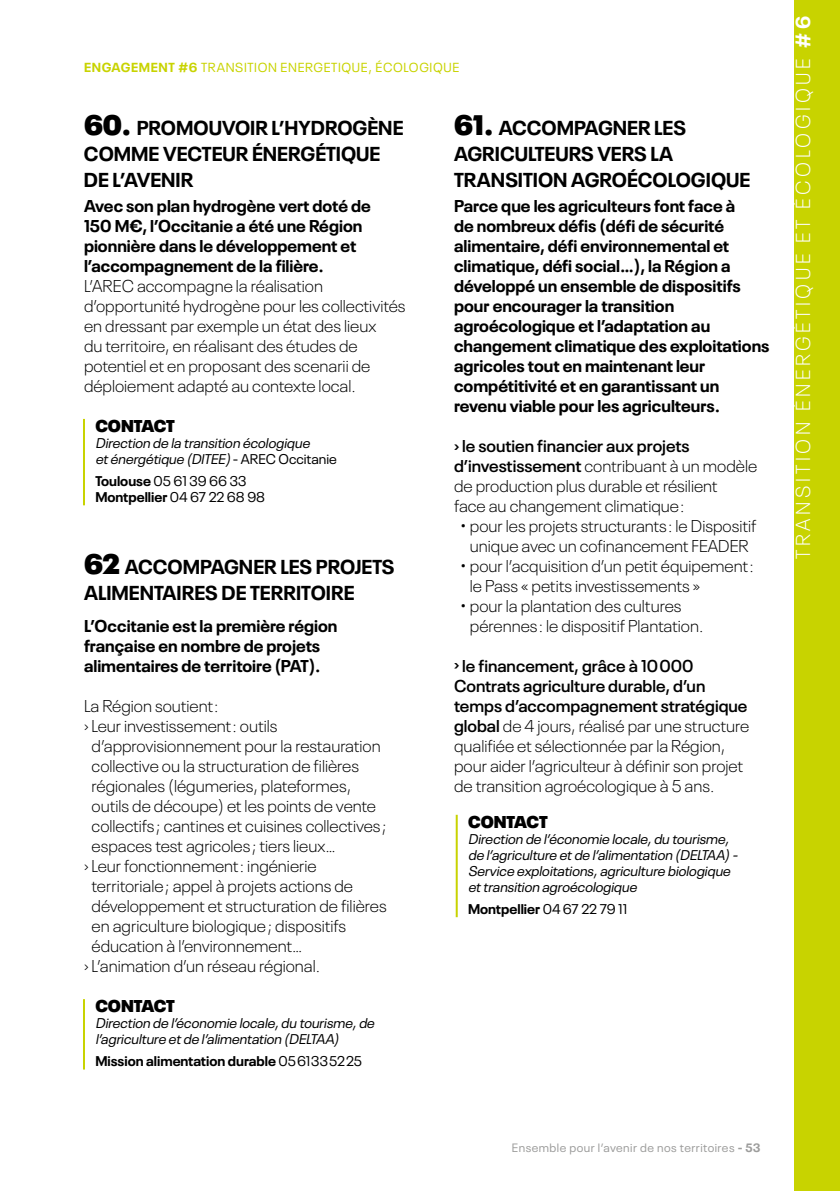
<style>
.page{position:relative;width:840px;height:1191px;background:#fff}
.page>*{position:absolute;margin:0;border:0;box-sizing:border-box;transform-origin:0 0}
.t1{font:700 20px/26px "Neue Plak";color:#000}
.t2{font:300 20px "Neue Plak";letter-spacing:.18em;color:#fff}
.t3{font:300 17px/20px "Neue Plak";color:#000}
.t4{font:700 17px/20px "Neue Plak";color:#000}
.t5{font:900 17px "Neue Plak";letter-spacing:-.005em;color:#000}
.t6{font:italic 14px/16px "Neue Plak";color:#000}
.t7{font:700 14px "Neue Plak";color:#000}
.t8{font:14px/16px "Neue Plak";color:#000}
.t9{font:13px "Neue Plak";letter-spacing:.05em;color:#c8d300}
.t10{font:12px "Neue Plak";letter-spacing:.04em;color:#9d9d9c}
.s1{font-weight:700}
.s2{font-weight:900;font-size:28px}
.s3{font-style:normal}
.s4{font-weight:400}
.s5{font-weight:600}
</style>
<div class="page">
<div style="left:794px;top:0;width:45px;height:1191px;background:#c8d300"></div>
<hr style="left:455px;top:814px;width:2px;height:103px;background:#c8d300">
<hr style="left:83px;top:419px;width:2px;height:86px;background:#c8d300">
<hr style="left:83px;top:999px;width:2px;height:70px;background:#c8d300">
<p class="t9" style="left:84px;top:57px;width:376px"><span class="s1">ENGAGEMENT #6</span> TRANSITION ENERGETIQUE, ÉCOLOGIQUE</p>
<p class="t1" style="left:84px;top:113px;width:321px"><span class="s2">60.</span> PROMOUVOIR L’HYDROGÈNE<br>COMME VECTEUR ÉNERGÉTIQUE<br>DE L’AVENIR</p>
<p class="t4" style="left:84px;top:194px;width:288px">Avec son plan hydrogène vert doté de 150 M€, l’Occitanie a été une Région pionnière dans le développement et l’accompagnement de la filière.</p>
<p class="t3" style="left:84px;top:274px;width:323px">L’AREC accompagne la réalisation d’opportunité hydrogène pour les collectivités en dressant par exemple un état des lieux<br>du territoire, en réalisant des études de potentiel et en proposant des scenarii de déploiement adapté au contexte local.</p>
<p class="t5" style="left:95px;top:412px;width:81px">CONTACT</p>
<p class="t6" style="left:95px;top:434px;width:243px">Direction de la transition écologique eténergétique (DITEE)<span class="s3">- A R E C O c c i t a n i e</span></p>
<p class="t8" style="left:95px;top:471px;width:171px"><span class="s1">Toulouse</span> 05 61 39 66 33<br><span class="s1">Montpellier</span> 04 67 22 68 98</p>
<p class="t1" style="left:84px;top:551px;width:312px"><span class="s2">62</span> ACCOMPAGNER LES PROJETS<br>ALIMENTAIRES DE TERRITOIRE</p>
<p class="t4" style="left:84px;top:614px;width:255px">L’Occitanie est la première région française en nombre de projets alimentaires de territoire (PAT).</p>
<p class="t3" style="left:84px;top:694px;width:136px">La Région soutient :</p>
<p class="t3" style="left:84px;top:714px;width:195px">› Leur investissement : outils</p>
<p class="t3" style="left:91px;top:734px;width:290px">d’approvisionnement pour la restauration</p>
<p class="t3" style="left:91px;top:754px;width:269px">collective ou la structuration de filières</p>
<p class="t3" style="left:91px;top:774px;width:261px">régionales (légumeries, plateformes,</p>
<p class="t3" style="left:91px;top:794px;width:286px">outils de découpe) et les points de vente</p>
<p class="t3" style="left:91px;top:814px;width:296px">collectifs ; cantines et cuisines collectives ;</p>
<p class="t3" style="left:91px;top:834px;width:245px">espaces test agricoles ; tiers lieux…</p>
<p class="t3" style="left:84px;top:854px;width:234px">› Leur fonctionnement : ingénierie</p>
<p class="t3" style="left:91px;top:874px;width:263px">territoriale ; appel à projets actions de</p>
<p class="t3" style="left:91px;top:894px;width:296px">développement et structuration de filières</p>
<p class="t3" style="left:91px;top:914px;width:256px">en agriculture biologique ; dispositifs</p>
<p class="t3" style="left:91px;top:934px;width:212px">éducation à l’environnement…</p>
<p class="t3" style="left:84px;top:954px;width:237px">› L’animation d’un réseau régional.</p>
<p class="t5" style="left:95px;top:992px;width:81px">CONTACT</p>
<p class="t6" style="left:95px;top:1014px;width:283px">Direction de l’économie locale,du tourisme,de l’agriculture etde l’alimentation (DELTAA)</p>
<p class="t7" style="left:95px;top:1050px;width:268px">Mission alimentation durable <span class="s4">05 61 33 52 25</span></p>
<p class="t1" style="left:454px;top:113px;width:297px"><span class="s2">61.</span> ACCOMPAGNER LES<br>AGRICULTEURS VERS LA<br>TRANSITION AGROÉCOLOGIQUE</p>
<p class="t4" style="left:454px;top:194px;width:317px">Parce que les agriculteurs font face à<br>de nombreux défis (défi de sécurité alimentaire, défi environnemental et climatique, défi social…), la Région a développé un ensemble de dispositifs pour encourager la transition agroécologique et l’adaptation au changement climatique des exploitations agricoles tout en maintenant leur compétitivité et en garantissant un revenu viable pour les agriculteurs.</p>
<p class="t3" style="left:454px;top:434px;width:304px"><span class="s5">› le soutien financier aux projets d’investissement</span> contribuant à un modèle de production plus durable et résilient<br>face au changement climatique :</p>
<p class="t3" style="left:459px;top:514px;width:298px;text-align:center">• pour les projets structurants : le Dispositif unique avec un cofinancement FEADER</p>
<p class="t3" style="left:469px;top:554px;width:285px;text-indent:-10px">• pour l’acquisition d’un petit équipement : le Pass « petits investissements »</p>
<p class="t3" style="left:469px;top:594px;width:235px;text-indent:-10px">• pour la plantation des cultures pérennes : le dispositif Plantation.</p>
<p class="t3" style="left:454px;top:654px;width:296px"><span class="s5">› le financement, grâce à 10 000<br>Contrats agriculture durable, d’un temps d’accompagnement stratégique global</span> de 4 jours, réalisé par une structure qualifiée et sélectionnée par la Région, pour aider l’agriculteur à définir son projet de transition agroécologique à 5 ans.</p>
<p class="t5" style="left:468px;top:808px;width:81px">CONTACT</p>
<p class="t6" style="left:468px;top:829px;width:274px">Direction de l’économie locale,du tourisme, de l’agriculture etde l’alimentation (DELTAA)- Service exploitations,agriculture biologique ettransition agroécologique</p>
<p class="t7" style="left:468px;top:897px;width:160px">Montpellier <span class="s4">04 67 22 79 11</span></p>
<p class="t2" style="left:787px;top:559px;width:545px;rotate:-90deg">TRANSITION ÉNERGÉTIQUE ET ÉCOLOGIQUE <span class="s1">#6</span></p>
<p class="t10" style="left:511px;top:1139px;width:250px">Ensemble pour l’avenir de nos territoires <span class="s1">- 53</span></p>
</div>
